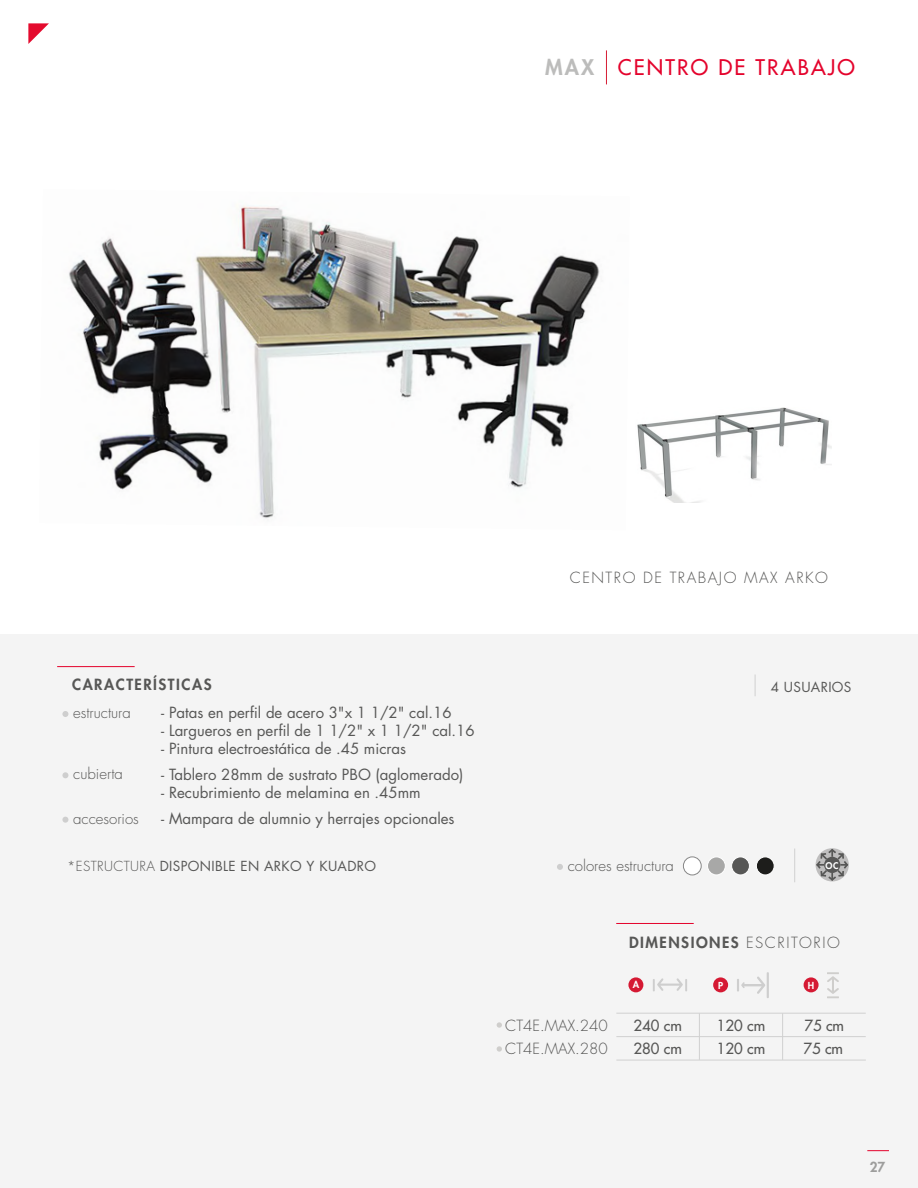
<style>
.page{position:relative;width:918px;height:1188px;background:#fff}
.page>*{position:absolute;margin:0;border:0;box-sizing:border-box;transform-origin:0 0}
.t1{font:500 21px "Futura Std";letter-spacing:.1em;color:#e4032c}
.t2{font:15px "Futura Std";color:#575756}
.t3{font:300 15px/23.1px "Futura Std";color:#575756}
.t4{font:800 15px "Futura Std";letter-spacing:.1em;color:#575756}
.t5{font:500 15px "Futura Std";color:#575756}
.t6{font:300 15px "Futura Std";letter-spacing:.1em;color:#575756}
.t7{font:13.5px "Futura Std";letter-spacing:.025em;color:#575756}
.t8{font:800 13.5px "Futura Std";color:#9d9d9c}
.t9{font:800 9.45px "Futura Std";color:#fff}
.t10{font:800 9px "Futura Std";color:#fff}
.s1{font-weight:800;color:#bcbcbb}
.s2{font-weight:300}
</style>
<div class="page">
<img style="left:69px;top:205px;width:531px;height:314px">
<div style="left:0;top:635px;width:918px;height:553px;background:#f4f4f4"></div>
<hr style="left:606px;top:50px;width:1px;height:34px;background:#d61c34">
<hr style="left:57px;top:666px;width:78px;height:1px;background:#e4032c">
<svg style="left:62px;top:711px;width:6px;height:6px"></svg>
<svg style="left:62px;top:772px;width:6px;height:6px"></svg>
<hr style="left:616px;top:923px;width:78px;height:1px;background:#e4032c">
<hr style="left:616px;top:1060px;width:250px;height:1px;background:#d0d0d0">
<hr style="left:616px;top:1013px;width:250px;height:1px;background:#d0d0d0">
<hr style="left:616px;top:1036px;width:250px;height:1px;background:#d0d0d0">
<hr style="left:699px;top:1013px;width:1px;height:47px;background:#d0d0d0">
<hr style="left:782px;top:1013px;width:1px;height:47px;background:#d0d0d0">
<div style="left:713px;top:977px;width:15px;height:15px;background:#d51933;border-radius:50%"></div>
<hr style="left:767px;top:972px;width:2px;height:26px;background:#cecece">
<svg style="left:737px;top:976px;width:28px;height:18px"></svg>
<div style="left:628px;top:977px;width:15px;height:15px;background:#d51933;border-radius:50%"></div>
<svg style="left:653px;top:978px;width:34px;height:13px"></svg>
<div style="left:804px;top:977px;width:15px;height:15px;background:#d51933;border-radius:50%"></div>
<svg style="left:827px;top:972px;width:12px;height:26px"></svg>
<svg style="left:497px;top:1022px;width:5px;height:6px"></svg>
<svg style="left:497px;top:1046px;width:5px;height:6px"></svg>
<svg style="left:62px;top:817px;width:6px;height:6px"></svg>
<svg style="left:816px;top:848px;width:33px;height:33px"></svg>
<svg style="left:816px;top:849px;width:32px;height:32px"></svg>
<hr style="left:794px;top:849px;width:1px;height:33px;background:#d0d0d0">
<svg style="left:557px;top:864px;width:6px;height:6px"></svg>
<div style="left:683px;top:857px;width:18px;height:18px;background:#fff;border-radius:50%"></div>
<div style="left:683px;top:857px;width:18px;height:18px;border:1px solid #878787;border-radius:50%"></div>
<div style="left:708px;top:857px;width:17px;height:18px;background:#a8a8a7;border-radius:50%"></div>
<div style="left:707px;top:857px;width:18px;height:18px;border:1px solid #fff;border-radius:50%"></div>
<div style="left:732px;top:857px;width:17px;height:18px;background:#575756;border-radius:50%"></div>
<div style="left:732px;top:857px;width:18px;height:18px;border:1px solid #fff;border-radius:50%"></div>
<div style="left:756px;top:857px;width:18px;height:18px;background:#1d1d1b;border-radius:50%"></div>
<div style="left:756px;top:857px;width:18px;height:18px;border:1px solid #fff;border-radius:50%"></div>
<svg style="left:867px;top:1150px;width:22px;height:1px"></svg>
<img style="left:637px;top:408px;width:194px;height:94px">
<svg style="left:28px;top:23px;width:21px;height:21px"></svg>
<svg style="left:755px;top:674px;width:1px;height:22px"></svg>
<h1 class="t1" style="left:545px;top:54px;width:311px"><span class="s1">MAX</span> CENTRO DE TRABAJO</h1>
<p class="t6" style="left:570px;top:569px;width:260px">CENTRO DE TRABAJO MAX ARKO</p>
<p class="t4" style="left:72px;top:675px;width:141px">CARACTERÍSTICAS</p>
<p class="t3" style="left:73px;top:701px;width:59px">estructura</p>
<p class="t2" style="left:161px;top:703px;width:292px">- Patas en perfil de acero 3"x 1 1/2" cal.16</p>
<p class="t2" style="left:161px;top:721px;width:315px">- Largueros en perfil de 1 1/2" x 1 1/2" cal.16</p>
<p class="t2" style="left:161px;top:739px;width:246px">- Pintura electroestática de .45 micras</p>
<p class="t2" style="left:161px;top:764px;width:304px">- Tablero 28mm de sustrato PBO (aglomerado)</p>
<p class="t2" style="left:161px;top:782px;width:261px">- Recubrimiento de melamina en .45mm</p>
<p class="t3" style="left:73px;top:763px;width:51px">cubierta</p>
<p class="t3" style="left:73px;top:807px;width:67px">accesorios</p>
<p class="t2" style="left:161px;top:809px;width:295px">- Mampara de alumnio y herrajes opcionales</p>
<p class="t7" style="left:67px;top:858px;width:310px"><span class="s2">*ESTRUCTURA</span> DISPONIBLE EN ARKO Y KUADRO</p>
<p class="t7" style="left:771px;top:678px;width:82px">4 USUARIOS</p>
<p class="t3" style="left:568px;top:854px;width:108px">colores estructura</p>
<p class="t10" style="left:826px;top:860px;width:14px">OC</p>
<p class="t4" style="left:629px;top:933px;width:212px">DIMENSIONES <span class="s2">ESCRITORIO</span></p>
<p class="t3" style="left:505px;top:1014px;width:104px">CT4E.MAX.240<br>CT4E.MAX.280</p>
<p class="t9" style="left:633px;top:979px;width:8px">A</p>
<p class="t9" style="left:718px;top:979px;width:7px">P</p>
<p class="t9" style="left:808px;top:979px;width:8px">H</p>
<p class="t5" style="left:634px;top:1016px;width:50px">240 cm</p>
<p class="t5" style="left:717px;top:1016px;width:50px">120 cm</p>
<p class="t5" style="left:804px;top:1016px;width:41px">75 cm</p>
<p class="t5" style="left:634px;top:1039px;width:50px">280 cm</p>
<p class="t5" style="left:717px;top:1039px;width:50px">120 cm</p>
<p class="t5" style="left:803px;top:1039px;width:41px">75 cm</p>
<p class="t8" style="left:870px;top:1159px;width:17px">27</p>
</div>
